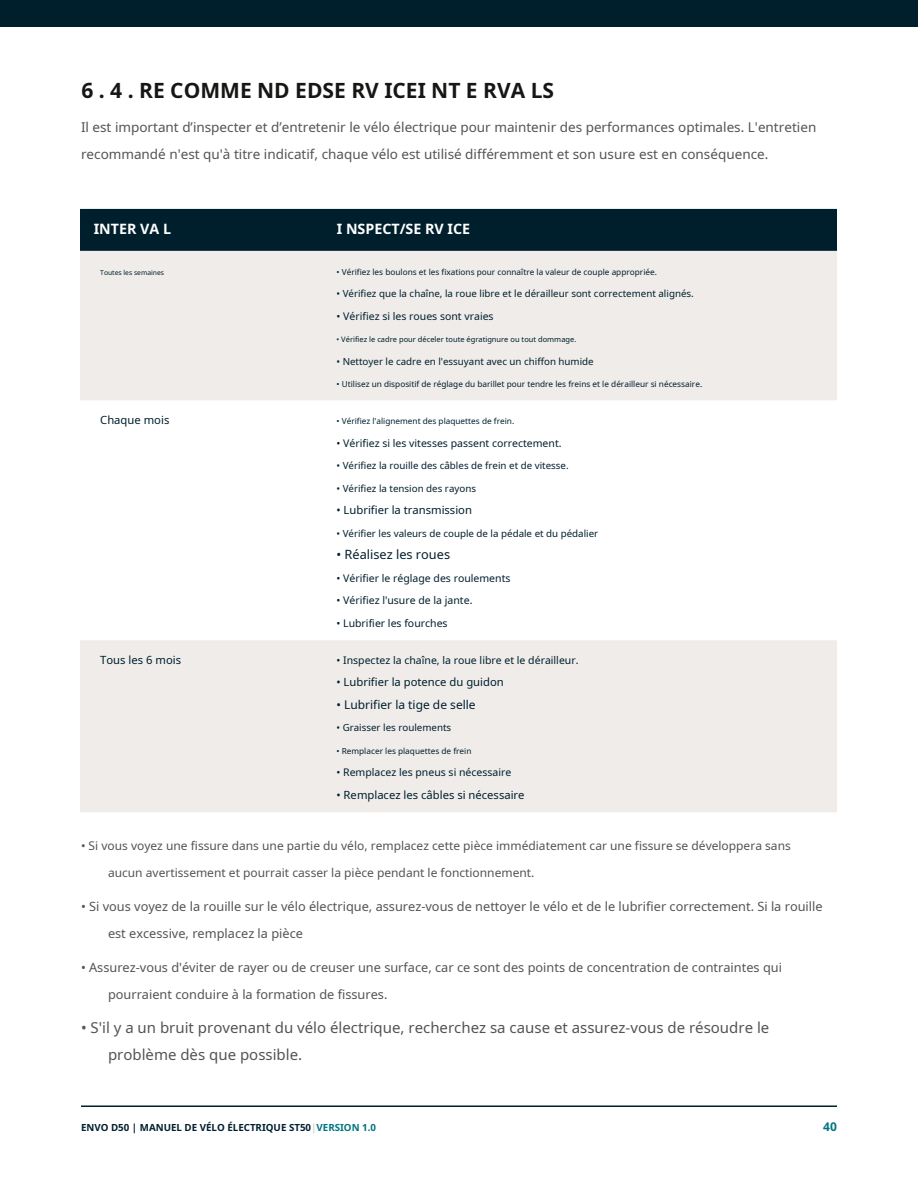
<style>
.page{position:relative;width:918px;height:1188px;background:#fff}
.page>*{position:absolute;margin:0;border:0;box-sizing:border-box;transform-origin:0 0}
.t1{font:700 21px "Noto Sans";color:#171615}
.t2{font:15px/27px "Noto Sans";color:#545453}
.t3{font:700 14.25px "Noto Sans";color:#fff}
.t4{font:13.5px/27px "Noto Sans";color:#545453}
.t5{font:12.75px/27px "Noto Sans";color:#545453}
.t6{font:12.75px "Noto Sans";color:#001f2d}
.t7{font:12px "Noto Sans";color:#545453}
.t8{font:12px "Noto Sans";color:#001f2d}
.t9{font:700 12px "Noto Sans";color:#007582}
.t10{font:11.25px "Noto Sans";color:#001f2d}
.t11{font:10.5px "Noto Sans";color:#001f2d}
.t12{font:9.75px "Noto Sans";color:#001f2d}
.t13{font:700 9.75px "Noto Sans";color:#001f2d}
.t14{font:8.25px "Noto Sans";color:#001f2d}
.t15{font:7.5px "Noto Sans";color:#001f2d}
.t16{font:6.75px "Noto Sans";color:#001f2d}
.s1{color:#d6d1ca}
.s2{color:#007582}
</style>
<div class="page">
<div style="left:0;top:0;width:918px;height:27px;background:#001f2d"></div>
<hr style="left:81px;top:1106px;width:756px;height:1px;background:#001f2d">
<div style="left:80px;top:209px;width:757px;height:42px;background:#001f2d"></div>
<div style="left:80px;top:251px;width:757px;height:561px;background:#efecea"></div>
<svg style="left:80px;top:401px;width:757px;height:239px"></svg>
<h1 class="t1" style="left:81px;top:75px;width:474px">6 . 4 . RE COMME ND EDSE RV ICEI NT E RVA LS</h1>
<p class="t4" style="left:81px;top:113px;width:737px">Il est important d’inspecter et d’entretenir le vélo électrique pour maintenir des performances optimales. L'entretien recommandé n'est qu'à titre indicatif, chaque vélo est utilisé différemment et son usure est en conséquence.</p>
<p class="t3" style="left:94px;top:218px;width:79px">INTER VA L</p>
<p class="t3" style="left:337px;top:218px;width:135px">I NSPECT/SE RV ICE</p>
<p class="t16" style="left:100px;top:267px;width:65px">Toutes les semaines</p>
<p class="t14" style="left:337px;top:266px;width:322px">• Vérifiez les boulons et les fixations pour connaître la valeur de couple appropriée.</p>
<p class="t12" style="left:337px;top:287px;width:359px">• Vérifiez que la chaîne, la roue libre et le dérailleur sont correctement alignés.</p>
<p class="t11" style="left:337px;top:308px;width:159px">• Vérifiez si les roues sont vraies</p>
<p class="t15" style="left:337px;top:334px;width:241px">• Vérifiez le cadre pour déceler toute égratignure ou tout dommage.</p>
<p class="t12" style="left:337px;top:354px;width:259px">• Nettoyer le cadre en l'essuyant avec un chiffon humide</p>
<p class="t14" style="left:337px;top:378px;width:367px">• Utilisez un dispositif de réglage du barillet pour tendre les freins et le dérailleur si nécessaire.</p>
<p class="t10" style="left:100px;top:412px;width:71px">Chaque mois</p>
<p class="t14" style="left:337px;top:415px;width:179px">• Vérifiez l'alignement des plaquettes de frein.</p>
<p class="t11" style="left:337px;top:435px;width:227px">• Vérifiez si les vitesses passent correctement.</p>
<p class="t12" style="left:337px;top:459px;width:234px">• Vérifiez la rouille des câbles de frein et de vitesse.</p>
<p class="t12" style="left:337px;top:481px;width:141px">• Vérifiez la tension des rayons</p>
<p class="t10" style="left:337px;top:502px;width:137px">• Lubrifier la transmission</p>
<p class="t12" style="left:337px;top:526px;width:263px">• Vérifier les valeurs de couple de la pédale et du pédalier</p>
<p class="t6" style="left:337px;top:546px;width:115px">• Réalisez les roues</p>
<p class="t11" style="left:337px;top:570px;width:176px">• Vérifier le réglage des roulements</p>
<p class="t11" style="left:337px;top:593px;width:137px">• Vérifiez l'usure de la jante.</p>
<p class="t11" style="left:337px;top:615px;width:113px">• Lubrifier les fourches</p>
<p class="t10" style="left:100px;top:652px;width:82px">Tous les 6 mois</p>
<p class="t11" style="left:337px;top:653px;width:244px">• Inspectez la chaîne, la roue libre et le dérailleur.</p>
<p class="t10" style="left:337px;top:674px;width:169px">• Lubrifier la potence du guidon</p>
<p class="t8" style="left:337px;top:696px;width:141px">• Lubrifier la tige de selle</p>
<p class="t12" style="left:337px;top:721px;width:116px">• Graisser les roulements</p>
<p class="t14" style="left:337px;top:745px;width:136px">• Remplacer les plaquettes de frein</p>
<p class="t11" style="left:337px;top:765px;width:176px">• Remplacez les pneus si nécessaire</p>
<p class="t10" style="left:337px;top:787px;width:190px">• Remplacez les câbles si nécessaire</p>
<p class="t7" style="left:81px;top:838px;width:711px">• Si vous voyez une fissure dans une partie du vélo, remplacez cette pièce immédiatement car une fissure se développera sans</p>
<p class="t7" style="left:108px;top:865px;width:428px">aucun avertissement et pourrait casser la pièce pendant le fonctionnement.</p>
<p class="t5" style="left:108px;top:893px;width:716px;text-indent:-27px">• Si vous voyez de la rouille sur le vélo électrique, assurez-vous de nettoyer le vélo et de le lubrifier correctement. Si la rouille est excessive, remplacez la pièce</p>
<p class="t5" style="left:108px;top:953px;width:676px;text-indent:-27px">• Assurez-vous d'éviter de rayer ou de creuser une surface, car ce sont des points de concentration de contraintes qui pourraient conduire à la formation de fissures.</p>
<p class="t2" style="left:108px;top:1013px;width:663px;text-indent:-27px">• S'il y a un bruit provenant du vélo électrique, recherchez sa cause et assurez-vous de résoudre le problème dès que possible.</p>
<p class="t13" style="left:81px;top:1121px;width:297px">ENVO D50 | MANUEL DE VÉLO ÉLECTRIQUE ST50<span class="s1">|</span><span class="s2">VERSION 1.0</span></p>
<p class="t9" style="left:823px;top:1118px;width:15px">40</p>
</div>
